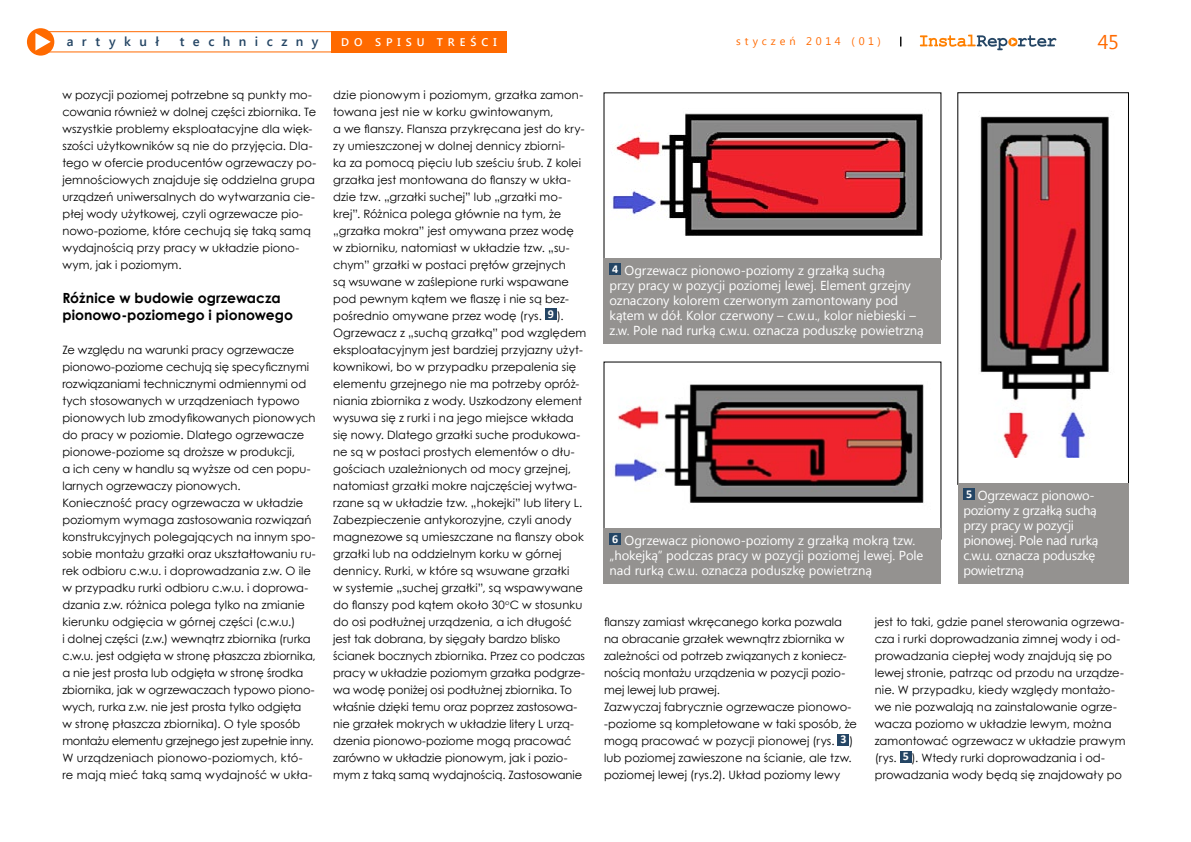
<style>
.page{position:relative;width:1191px;height:842px;background:#fff}
.page>*{position:absolute;margin:0;border:0;box-sizing:border-box;transform-origin:0 0}
.t1{font:20px "Segoe UI";color:#ff6a00}
.t2{font:700 14px/17px "Century Gothic";color:#000}
.t3{font:13px/15px "Segoe UI";letter-spacing:-.005em;color:#fff}
.t4{font:13px/15px "Segoe UI";letter-spacing:-.025em;color:#fff}
.t5{font:600 13px "Segoe UI";letter-spacing:.65em;color:#244564}
.t6{font:11.5px/17px "Century Gothic";letter-spacing:.005em;color:#000}
.t7{font:600 11.1px "Segoe UI";letter-spacing:.445em;color:#fff}
.t8{font:11px "Segoe UI";letter-spacing:.34em;color:#ff6a00}
</style>
<div class="page">
<div style="left:27px;top:28px;width:27px;height:28px;background:#ff6a00;border-radius:50%"></div>
<svg style="left:35px;top:33px;width:16px;height:17px"></svg>
<svg style="left:920px;top:35px;width:136px;height:15px"></svg>
<div style="left:33px;top:31px;width:310px;height:21px;border:1px solid #ff6a00"></div>
<div style="left:331px;top:31px;width:176px;height:21px;background:#ff6a00"></div>
<div style="left:837px;top:734px;width:12px;height:11px;background:#244564"></div>
<div style="left:900px;top:751px;width:11px;height:11px;background:#244564"></div>
<div style="left:545px;top:309px;width:11px;height:11px;background:#244564"></div>
<img style="left:612px;top:113px;width:311px;height:123px">
<img style="left:980px;top:116px;width:130px;height:342px">
<div style="left:604px;top:258px;width:337px;height:86px;background:#949290"></div>
<div style="left:609px;top:264px;width:12px;height:11px;background:#244564"></div>
<div style="left:957px;top:483px;width:171px;height:100px;background:#949290"></div>
<div style="left:963px;top:488px;width:12px;height:12px;background:#244564"></div>
<img style="left:614px;top:384px;width:310px;height:119px">
<div style="left:604px;top:528px;width:337px;height:55px;background:#949290"></div>
<div style="left:609px;top:533px;width:12px;height:12px;background:#244564"></div>
<p class="t5" style="left:67px;top:32px;width:94px">artykuł</p>
<p class="t5" style="left:180px;top:32px;width:140px">techniczny</p>
<p class="t7" style="left:341px;top:34px;width:157px">do spisu treści</p>
<p class="t8" style="left:736px;top:34px;width:146px">styczeń 2014 (01)</p>
<h1 class="t1" style="left:1098px;top:28px;width:22px">45</h1>
<p class="t6" style="left:62px;top:86px;width:255px">w pozycji poziomej potrzebne są punkty mo&shy;cowania również w dolnej części zbiornika. Te wszystkie problemy eksploatacyjne dla więk&shy;szości użytkowników są nie do przyjęcia. Dla&shy;tego w ofercie producentów ogrzewaczy po&shy;jemnościowych znajduje się oddzielna grupa urządzeń uniwersalnych do wytwarzania cie&shy;płej wody użytkowej, czyli ogrzewacze pio&shy;nowo-poziome, które cechują się taką samą wydajnością przy pracy w układzie piono&shy;wym, jak i poziomym.</p>
<p class="t2" style="left:62px;top:289px;width:232px">Różnice w budowie ogrzewacza pionowo-poziomego i pionowego</p>
<p class="t6" style="left:62px;top:341px;width:255px">Ze względu na warunki pracy ogrzewacze pionowo-poziome cechują się specyficznymi rozwiązaniami technicznymi odmiennymi od tych stosowanych w urządzeniach typowo pionowych lub zmodyfikowanych pionowych do pracy w poziomie. Dlatego ogrzewacze pionowe-poziome są droższe w produkcji,<br>a ich ceny w handlu są wyższe od cen popu&shy;larnych ogrzewaczy pionowych.<br>Konieczność pracy ogrzewacza w układzie poziomym wymaga zastosowania rozwiązań konstrukcyjnych polegających na innym spo&shy;sobie montażu grzałki oraz ukształtowaniu ru&shy;rek odbioru c.w.u. i doprowadzania z.w. O ile w przypadku rurki odbioru c.w.u. i doprowa&shy;dzania z.w. różnica polega tylko na zmianie kierunku odgięcia w górnej części (c.w.u.)<br>i dolnej części (z.w.) wewnątrz zbiornika (rurka c.w.u. jest odgięta w stronę płaszcza zbiornika, a nie jest prosta lub odgięta w stronę środka zbiornika, jak w ogrzewaczach typowo piono&shy;wych, rurka z.w. nie jest prosta tylko odgięta<br>w stronę płaszcza zbiornika). O tyle sposób montażu elementu grzejnego jest zupełnie inny.<br>W urządzeniach pionowo-poziomych, któ&shy;re mają mieć taką samą wydajność w ukła-</p>
<p class="t6" style="left:333px;top:86px;width:255px">dzie pionowym i poziomym, grzałka zamon&shy;towana jest nie w korku gwintowanym,<br>a we flanszy. Flansza przykręcana jest do kry&shy;zy umieszczonej w dolnej dennicy zbiorni-<br>ka za pomocą pięciu lub sześciu śrub. Z kolei grzałka jest montowana do flanszy w ukła&shy;dzie tzw. „grzałki suchej” lub „grzałki mo&shy;krej”. Różnica polega głównie na tym, że „grzałka mokra” jest omywana przez wodę w zbiorniku, natomiast w układzie tzw. „su&shy;chym” grzałki w postaci prętów grzejnych<br>są wsuwane w zaślepione rurki wspawane pod pewnym kątem we flaszę i nie są bez&shy;pośrednio omywane przez wodę (rys. <sup>9</sup> ).<br>Ogrzewacz z „suchą grzałką” pod względem eksploatacyjnym jest bardziej przyjazny użyt&shy;kownikowi, bo w przypadku przepalenia się elementu grzejnego nie ma potrzeby opróż&shy;niania zbiornika z wody. Uszkodzony element wysuwa się z rurki i na jego miejsce wkłada się nowy. Dlatego grzałki suche produkowa&shy;ne są w postaci prostych elementów o dłu&shy;gościach uzależnionych od mocy grzejnej, natomiast grzałki mokre najczęściej wytwa&shy;rzane są w układzie tzw. „hokejki” lub litery L.<br>Zabezpieczenie antykorozyjne, czyli anody magnezowe są umieszczane na flanszy obok grzałki lub na oddzielnym korku w górnej dennicy. Rurki, w które są wsuwane grzałki<br>w systemie „suchej grzałki”, są wspawywane do flanszy pod kątem około 30<sup>o</sup>C w stosunku do osi podłużnej urządzenia, a ich długość jest tak dobrana, by sięgały bardzo blisko ścianek bocznych zbiornika. Przez co podczas pracy w układzie poziomym grzałka podgrze&shy;wa wodę poniżej osi podłużnej zbiornika. To właśnie dzięki temu oraz poprzez zastosowa&shy;nie grzałek mokrych w układzie litery L urzą&shy;dzenia pionowo-poziome mogą pracować zarówno w układzie pionowym, jak i pozio&shy;mym z taką samą wydajnością. Zastosowanie</p>
<p class="t3" style="left:609px;top:263px;width:316px"><sup>4</sup> Ogrzewacz pionowo-poziomy z grzałką suchą<br>przy pracy w pozycji poziomej lewej. Element grzejny oznaczony kolorem czerwonym zamontowany pod kątem w dół. Kolor czerwony – c.w.u., kolor niebieski – z.w. Pole nad rurką c.w.u. oznacza poduszkę powietrzną</p>
<p class="t3" style="left:609px;top:532px;width:315px"><sup>6</sup> Ogrzewacz pionowo-poziomy z grzałką mokrą tzw. „hokejką” podczas pracy w pozycji poziomej lewej. Pole nad rurką c.w.u. oznacza poduszkę powietrzną</p>
<p class="t4" style="left:963px;top:487px;width:137px"><sup>5</sup> Ogrzewacz pionowo&shy;poziomy z grzałką suchą przy pracy w pozycji pionowej. Pole nad rurką c.w.u. oznacza poduszkę powietrzną</p>
<p class="t6" style="left:604px;top:613px;width:254px">flanszy zamiast wkręcanego korka pozwala na obracanie grzałek wewnątrz zbiornika w zależności od potrzeb związanych z koniecz&shy;nością montażu urządzenia w pozycji pozio&shy;mej lewej lub prawej.<br>Zazwyczaj fabrycznie ogrzewacze pionowo--poziome są kompletowane w taki sposób, że mogą pracować w pozycji pionowej (rys. <sup>3</sup> ) lub poziomej zawieszone na ścianie, ale tzw. poziomej lewej (rys.2). Układ poziomy lewy</p>
<p class="t6" style="left:874px;top:613px;width:252px">jest to taki, gdzie panel sterowania ogrzewa&shy;cza i rurki doprowadzania zimnej wody i od&shy;prowadzania ciepłej wody znajdują się po lewej stronie, patrząc od przodu na urządze&shy;nie. W przypadku, kiedy względy montażo&shy;we nie pozwalają na zainstalowanie ogrze&shy;wacza poziomo w układzie lewym, można zamontować ogrzewacz w układzie prawym (rys. <sup>5</sup> ). Wtedy rurki doprowadzania i od&shy;prowadzania wody będą się znajdowały po</p>
</div>
